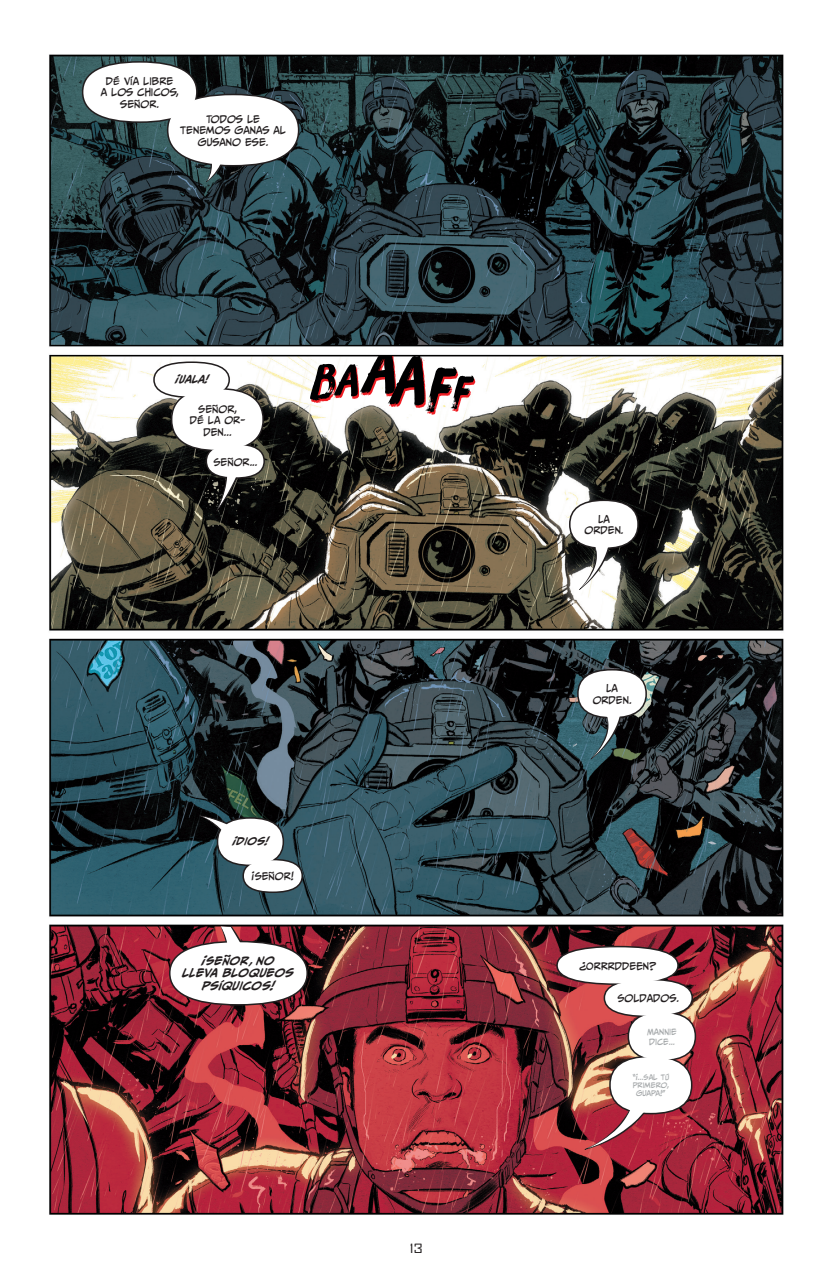
<style>
.page{position:relative;width:834px;height:1275px;background:#fff}
.page>*{position:absolute;margin:0;border:0;box-sizing:border-box;transform-origin:0 0}
.t1{font:expanded 12.25px "Agency FB";color:#231f20;scale:1.1 1}
.t2{font:italic 700 10.5px/12.6px "CC Meanwhile";color:#231f20;text-align:center}
.t3{font:9.62px/11.5px "CC Meanwhile";color:#231f20;text-align:center}
.t4{font:italic 700 9.62px "CC Meanwhile";color:#231f20}
.t5{font:7.88px/9.5px "CC Meanwhile";color:#a7aaac}
.t6{font:7px/8.4px "CC Meanwhile";color:#a7aaac;text-align:center}
</style>
<div class="page">
<img style="left:49px;top:54px;width:735px;height:1161px">
<div style="left:169px;top:941px;width:139px;height:65px;border:3px solid #231f20;border-radius:50%"></div>
<div style="left:82px;top:61px;width:115px;height:62px;border:3px solid #231f20;border-radius:50%"></div>
<div style="left:205px;top:443px;width:60px;height:36px;border:3px solid #231f20;border-radius:50%"></div>
<div style="left:569px;top:500px;width:69px;height:49px;border:3px solid #231f20;border-radius:50%"></div>
<div style="left:577px;top:669px;width:69px;height:49px;border:3px solid #231f20;border-radius:50%"></div>
<div style="left:556px;top:946px;width:122px;height:39px;border:3px solid #231f20;border-radius:50%"></div>
<div style="left:603px;top:979px;width:89px;height:38px;border:3px solid #231f20;border-radius:50%"></div>
<div style="left:627px;top:1012px;width:69px;height:49px;border:3px solid #231f20;border-radius:50%"></div>
<div style="left:609px;top:1056px;width:83px;height:58px;border:3px solid #231f20;border-radius:50%"></div>
<div style="left:217px;top:817px;width:67px;height:49px;border:3px solid #231f20;border-radius:50%"></div>
<div style="left:242px;top:859px;width:61px;height:34px;border:3px solid #231f20;border-radius:50%"></div>
<div style="left:153px;top:361px;width:77px;height:37px;border:3px solid #231f20;border-radius:50%"></div>
<svg style="left:579px;top:541px;width:31px;height:49px"></svg>
<svg style="left:590px;top:712px;width:32px;height:47px"></svg>
<svg style="left:584px;top:1090px;width:64px;height:60px;background:#b94d58"></svg>
<svg style="left:206px;top:162px;width:19px;height:20px"></svg>
<svg style="left:216px;top:473px;width:28px;height:38px"></svg>
<svg style="left:199px;top:815px;width:44px;height:32px"></svg>
<svg style="left:220px;top:926px;width:30px;height:17px"></svg>
<div style="left:170px;top:942px;width:136px;height:62px;background:#fff;border-radius:50%"></div>
<div style="left:168px;top:95px;width:130px;height:70px;background:#fff;border-radius:50%"></div>
<div style="left:83px;top:63px;width:113px;height:58px;background:#fff;border-radius:50%"></div>
<div style="left:207px;top:445px;width:56px;height:32px;background:#fff;border-radius:50%"></div>
<div style="left:570px;top:501px;width:67px;height:47px;background:#fff;border-radius:50%"></div>
<div style="left:578px;top:670px;width:67px;height:47px;background:#fff;border-radius:50%"></div>
<div style="left:557px;top:947px;width:120px;height:36px;background:#fff;border-radius:50%"></div>
<div style="left:605px;top:980px;width:86px;height:36px;background:#fff;border-radius:50%"></div>
<div style="left:629px;top:1013px;width:65px;height:47px;background:#fff;border-radius:50%"></div>
<div style="left:610px;top:1057px;width:80px;height:56px;background:#fff;border-radius:50%"></div>
<div style="left:218px;top:819px;width:64px;height:46px;background:#fff;border-radius:50%"></div>
<div style="left:244px;top:860px;width:57px;height:31px;background:#fff;border-radius:50%"></div>
<div style="left:172px;top:389px;width:90px;height:61px;background:#fff;border-radius:50%"></div>
<div style="left:155px;top:363px;width:73px;height:33px;background:#fff;border-radius:50%"></div>
<svg style="left:310px;top:357px;width:165px;height:58px"></svg>
<p class="t3" style="left:101px;top:75px;width:79px">DÉ VÍA LIBRE<br>A LOS CHICOS,<br>SEÑOR.</p>
<p class="t3" style="left:180px;top:113px;width:107px">TODOS LE<br>TENEMOS GANAS AL<br>GUSANO ESE.</p>
<p class="t4" style="left:175px;top:374px;width:34px">¡UALA!</p>
<p class="t3" style="left:190px;top:403px;width:57px">SEÑOR,<br>DÉ LA OR-<br>DEN...</p>
<p class="t3" style="left:213px;top:456px;width:45px">SEÑOR...</p>
<p class="t4" style="left:233px;top:836px;width:37px">¡DIOS!</p>
<p class="t3" style="left:251px;top:871px;width:44px">¡SEÑOR!</p>
<p class="t3" style="left:584px;top:513px;width:40px">LA<br>ORDEN.</p>
<p class="t3" style="left:592px;top:683px;width:40px">LA<br>ORDEN.</p>
<p class="t2" style="left:182px;top:954px;width:113px">¡SEÑOR, NO<br>LLEVA BLOQUEOS<br>PSÍQUICOS!</p>
<p class="t3" style="left:579px;top:960px;width:78px">¿ORRRDDEEN?</p>
<p class="t3" style="left:617px;top:993px;width:63px">SOLDADOS.</p>
<p class="t5" style="left:647px;top:1028px;width:31px">MANNIE<br>DICE...</p>
<p class="t6" style="left:632px;top:1073px;width:38px">“¡...SAL TÚ<br>PRIMERO,<br>GUAPA!”</p>
<p class="t1" style="left:409px;top:1241px;width:14px">13</p>
</div>
